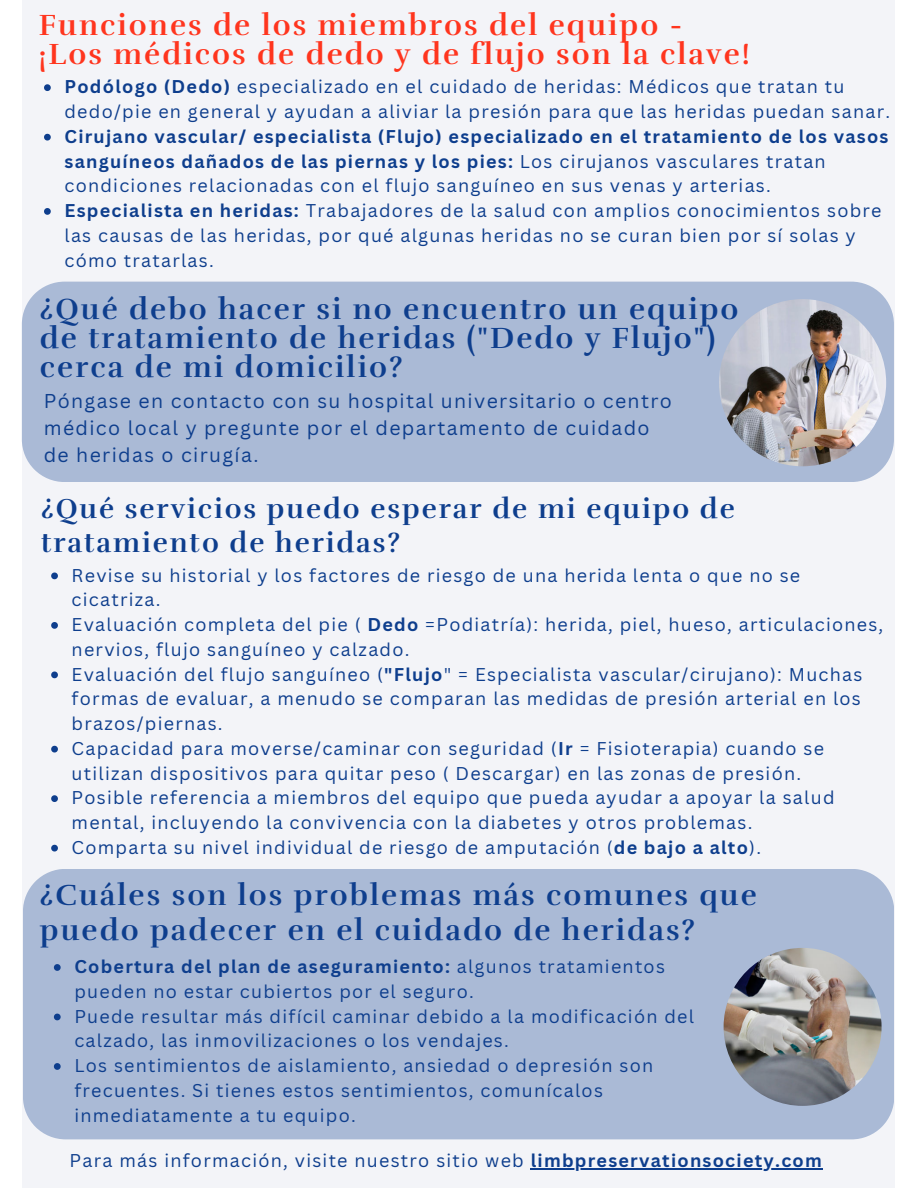
<style>
.page{position:relative;width:918px;height:1188px;background:#fff}
.page>*{position:absolute;margin:0;border:0;box-sizing:border-box;transform-origin:0 0}
.t1{font:700 30px/29.2px "Rufina";letter-spacing:.07em;color:#0e3e8d}
.t2{font:700 30px/29.2px "Rufina";letter-spacing:.07em;color:#ff351e}
.t3{font:700 28.2px/33.8px "Rufina";letter-spacing:.07em;color:#0e3e8d}
.t4{font:19.5px/27px "Canva Sans";letter-spacing:.07em;color:#0e3e8d}
.t5{font:18px/24.8px "Canva Sans";letter-spacing:.07em;color:#0e3e8d}
.s1{font-weight:700}
</style>
<div class="page">
<div style="left:23px;top:0;width:872px;height:1188px;background:#f3f4f8"></div>
<div style="left:23px;top:869px;width:871px;height:270px;background:#aabad6"></div>
<svg style="left:54px;top:964px;width:7px;height:7px"></svg>
<svg style="left:54px;top:1014px;width:7px;height:6px"></svg>
<svg style="left:54px;top:1063px;width:7px;height:7px"></svg>
<hr style="left:531px;top:1169px;width:292px;height:1px;background:#0e3e8d">
<div style="left:22px;top:282px;width:872px;height:200px;background:#aabad6"></div>
<svg style="left:51px;top:573px;width:7px;height:6px"></svg>
<svg style="left:51px;top:622px;width:7px;height:7px"></svg>
<svg style="left:51px;top:672px;width:7px;height:6px"></svg>
<svg style="left:51px;top:746px;width:7px;height:7px"></svg>
<svg style="left:51px;top:795px;width:7px;height:7px"></svg>
<svg style="left:51px;top:845px;width:7px;height:7px"></svg>
<img style="left:724px;top:948px;width:158px;height:158px;border-radius:50%">
<img style="left:719px;top:299px;width:167px;height:167px;border-radius:50%">
<svg style="left:44px;top:84px;width:7px;height:7px"></svg>
<svg style="left:44px;top:134px;width:7px;height:7px"></svg>
<svg style="left:44px;top:208px;width:7px;height:7px"></svg>
<h1 class="t2" style="left:39px;top:10px;width:713px">Funciones de los miembros del equipo - ¡Los médicos de dedo y de flujo son la clave!</h1>
<p class="t5" style="left:64px;top:74px;width:827px"><span class="s1">Podólogo (Dedo)</span> especializado en el cuidado de heridas: Médicos que tratan tu dedo/pie en general y ayudan a aliviar la presión para que las heridas puedan sanar.</p>
<p class="t5" style="left:64px;top:124px;width:826px"><span class="s1">Cirujano vascular/ especialista (Flujo) especializado en el tratamiento de los vasos sanguíneos dañados de las piernas y los pies:</span> Los cirujanos vasculares tratan condiciones relacionadas con el flujo sanguíneo en sus venas y arterias.<br><span class="s1">Especialista en heridas:</span> Trabajadores de la salud con amplios conocimientos sobre las causas de las heridas, por qué algunas heridas no se curan bien por sí solas y cómo tratarlas.</p>
<h1 class="t1" style="left:40px;top:294px;width:700px">¿Qué debo hacer si no encuentro un equipo de tratamiento de heridas ("Dedo y Flujo") cerca de mi domicilio?</h1>
<p class="t4" style="left:44px;top:387px;width:630px">Póngase en contacto con su hospital universitario o centro médico local y pregunte por el departamento de cuidado de heridas o cirugía.</p>
<h2 class="t3" style="left:41px;top:492px;width:695px">¿Qué servicios puedo esperar de mi equipo de tratamiento de heridas?</h2>
<p class="t5" style="left:72px;top:563px;width:813px">Revise su historial y los factores de riesgo de una herida lenta o que no se cicatriza.<br>Evaluación completa del pie ( <span class="s1">Dedo</span> =Podiatría): herida, piel, hueso, articulaciones, nervios, flujo sanguíneo y calzado.<br>Evaluación del flujo sanguíneo (<span class="s1">"Flujo</span>" = Especialista vascular/cirujano): Muchas formas de evaluar, a menudo se comparan las medidas de presión arterial en los brazos/piernas.<br>Capacidad para moverse/caminar con seguridad (<span class="s1">Ir</span> = Fisioterapia) cuando se utilizan dispositivos para quitar peso ( Descargar) en las zonas de presión.<br>Posible referencia a miembros del equipo que pueda ayudar a apoyar la salud mental, incluyendo la convivencia con la diabetes y otros problemas.<br>Comparta su nivel individual de riesgo de amputación (<span class="s1">de bajo a alto</span>).</p>
<h1 class="t1" style="left:40px;top:878px;width:718px;line-height:34.8px">¿Cuáles son los problemas más comunes que puedo padecer en el cuidado de heridas?</h1>
<p class="t5" style="left:74px;top:954px;width:621px"><span class="s1">Cobertura del plan de aseguramiento:</span> algunos tratamientos pueden no estar cubiertos por el seguro.<br>Puede resultar más difícil caminar debido a la modificación del calzado, las inmovilizaciones o los vendajes.<br>Los sentimientos de aislamiento, ansiedad o depresión son frecuentes. Si tienes estos sentimientos, comunícalos inmediatamente a tu equipo.</p>
<p class="t5" style="left:70px;top:1149px;width:754px">Para más información, visite nuestro sitio web <span class="s1">limbpreservationsociety.com</span></p>
</div>
